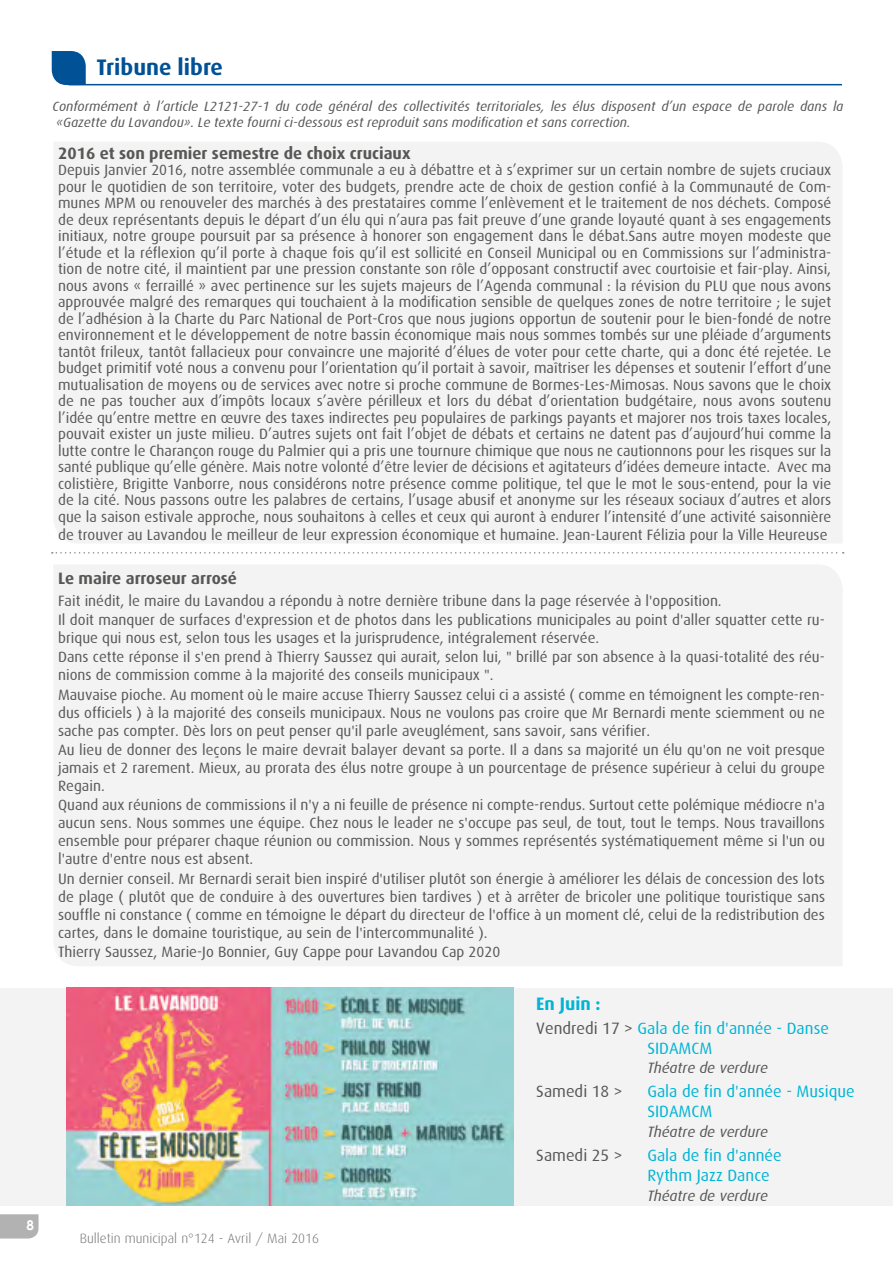
<style>
.page{position:relative;width:893px;height:1263px;background:#fff}
.page>*{position:absolute;margin:0;border:0;box-sizing:border-box;transform-origin:0 0}
.t1{font:700 22.5px "Dax";color:#005196}
.t2{font:700 18px "Dax";color:#00b4d5}
.t3{font:16.5px/19.8px "Dax";color:#00b4d5}
.t4{font:700 16.5px "Dax";color:#575756}
.t5{font:16.5px "Dax";color:#575756}
.t6{font:15px/16.5px "Dax";color:#575756}
.t7{font:italic 15px "Dax";color:#575756}
.t8{font:italic 13.5px/16.2px "Dax";color:#575756}
.t9{font:300 13.5px "Dax";color:#706f6f}
.t10{font:700 13.5px "Century Gothic";color:#fff}
.s1{color:#575756}
</style>
<div class="page">
<svg style="left:0;top:1214px;width:39px;height:24px"></svg>
<hr style="left:69px;top:84px;width:773px;height:1px;background:#005196">
<svg style="left:52px;top:51px;width:34px;height:34px"></svg>
<svg style="left:52px;top:552px;width:792px;height:2px"></svg>
<div style="left:54px;top:142px;width:788px;height:401px;background:#f3f3f3"></div>
<div style="left:0;top:988px;width:893px;height:217px;background:#f3f3f3"></div>
<div style="left:54px;top:565px;width:788px;height:401px;background:#f3f3f3"></div>
<img style="left:66px;top:987px;width:447px;height:218px">
<p class="t10" style="left:26px;top:1217px;width:9px">8</p>
<h1 class="t1" style="left:96px;top:54px;width:128px">Tribune libre</h1>
<p class="t8" style="left:53px;top:98px;width:792px">Conformément à l’article L2121-27-1 du code général des collectivités territoriales, les élus disposent d’un espace de parole dans la «Gazette du Lavandou». Le texte fourni ci-dessous est reproduit sans modification et sans correction.</p>
<p class="t4" style="left:58px;top:144px;width:354px">2016 et son premier semestre de choix cruciaux</p>
<p class="t6" style="left:58px;top:162px;width:775px;text-align:justify">Depuis Janvier 2016, notre assemblée communale a eu à débattre et à s’exprimer sur un certain nombre de sujets cruciaux pour le quotidien de son territoire, voter des budgets, prendre acte de choix de gestion confié à la Communauté de Com&shy;munes MPM ou renouveler des marchés à des prestataires comme l’enlèvement et le traitement de nos déchets. Composé de deux représentants depuis le départ d’un élu qui n’aura pas fait preuve d’une grande loyauté quant à ses engagements initiaux, notre groupe poursuit par sa présence à honorer son engagement dans le débat.Sans autre moyen modeste que l’étude et la réflexion qu’il porte à chaque fois qu’il est sollicité en Conseil Municipal ou en Commissions sur l’administra&shy;tion de notre cité, il maintient par une pression constante son rôle d’opposant constructif avec courtoisie et fair-play. Ainsi, nous avons « ferraillé » avec pertinence sur les sujets majeurs de l’Agenda communal : la révision du PLU que nous avons approuvée malgré des remarques qui touchaient à la modification sensible de quelques zones de notre territoire ; le sujet de l’adhésion à la Charte du Parc National de Port-Cros que nous jugions opportun de soutenir pour le bien-fondé de notre environnement et le développement de notre bassin économique mais nous sommes tombés sur une pléiade d’arguments tantôt frileux, tantôt fallacieux pour convaincre une majorité d’élues de voter pour cette charte, qui a donc été rejetée. Le budget primitif voté nous a convenu pour l’orientation qu’il portait à savoir, maîtriser les dépenses et soutenir l’effort d’une mutualisation de moyens ou de services avec notre si proche commune de Bormes-Les-Mimosas. Nous savons que le choix de ne pas toucher aux d’impôts locaux s’avère périlleux et lors du débat d’orientation budgétaire, nous avons soutenu l’idée qu’entre mettre en œuvre des taxes indirectes peu populaires de parkings payants et majorer nos trois taxes locales, pouvait exister un juste milieu. D’autres sujets ont fait l’objet de débats et certains ne datent pas d’aujourd’hui comme la lutte contre le Charançon rouge du Palmier qui a pris une tournure chimique que nous ne cautionnons pour les risques sur la santé publique qu’elle génère. Mais notre volonté d’être levier de décisions et agitateurs d’idées demeure intacte. Avec ma colistière, Brigitte Vanborre, nous considérons notre présence comme politique, tel que le mot le sous-entend, pour la vie de la cité. Nous passons outre les palabres de certains, l’usage abusif et anonyme sur les réseaux sociaux d’autres et alors que la saison estivale approche, nous souhaitons à celles et ceux qui auront à endurer l’intensité d’une activité saisonnière</p>
<p class="t6" style="left:58px;top:527px;width:771px">de trouver au Lavandou le meilleur de leur expression économique et humaine. Jean-Laurent Félizia pour la Ville Heureuse</p>
<p class="t4" style="left:58px;top:568px;width:180px">Le maire arroseur arrosé</p>
<p class="t6" style="left:58px;top:592px;width:768px;line-height:18.5px">Fait inédit, le maire du Lavandou a répondu à notre dernière tribune dans la page réservée à l'opposition.<br>Il doit manquer de surfaces d'expression et de photos dans les publications municipales au point d'aller squatter cette ru&shy;brique qui nous est, selon tous les usages et la jurisprudence, intégralement réservée.<br>Dans cette réponse il s'en prend à Thierry Saussez qui aurait, selon lui, " brillé par son absence à la quasi-totalité des réu&shy;nions de commission comme à la majorité des conseils municipaux ".<br>Mauvaise pioche. Au moment où le maire accuse Thierry Saussez celui ci a assisté ( comme en témoignent les compte-ren&shy;dus officiels ) à la majorité des conseils municipaux. Nous ne voulons pas croire que Mr Bernardi mente sciemment ou ne sache pas compter. Dès lors on peut penser qu'il parle aveuglément, sans savoir, sans vérifier.<br>Au lieu de donner des leçons le maire devrait balayer devant sa porte. Il a dans sa majorité un élu qu'on ne voit presque jamais et 2 rarement. Mieux, au prorata des élus notre groupe à un pourcentage de présence supérieur à celui du groupe Regain.<br>Quand aux réunions de commissions il n'y a ni feuille de présence ni compte-rendus. Surtout cette polémique médiocre n'a aucun sens. Nous sommes une équipe. Chez nous le leader ne s'occupe pas seul, de tout, tout le temps. Nous travaillons ensemble pour préparer chaque réunion ou commission. Nous y sommes représentés systématiquement même si l'un ou l'autre d'entre nous est absent.<br>Un dernier conseil. Mr Bernardi serait bien inspiré d'utiliser plutôt son énergie à améliorer les délais de concession des lots de plage ( plutôt que de conduire à des ouvertures bien tardives ) et à arrêter de bricoler une politique touristique sans souffle ni constance ( comme en témoigne le départ du directeur de l'office à un moment clé, celui de la redistribution des cartes, dans le domaine touristique, au sein de l'intercommunalité ).<br>Thierry Saussez, Marie-Jo Bonnier, Guy Cappe pour Lavandou Cap 2020</p>
<p class="t9" style="left:80px;top:1231px;width:241px">Bulletin municipal n°124 - Avril / Mai 2016</p>
<p class="t2" style="left:536px;top:993px;width:66px">En Juin :</p>
<p class="t3" style="left:536px;top:1018px;width:294px;text-align:center"><span class="s1">Vendredi 17 &gt;</span> Gala de fin d'année - Danse<br>SIDAMCM</p>
<p class="t7" style="left:647px;top:1060px;width:122px">Théatre de verdure</p>
<p class="t5" style="left:536px;top:1082px;width:88px">Samedi 18 &gt;</p>
<p class="t3" style="left:647px;top:1082px;width:209px">Gala de fin d'année - Musique<br>SIDAMCM</p>
<p class="t7" style="left:647px;top:1123px;width:122px">Théatre de verdure</p>
<p class="t5" style="left:536px;top:1146px;width:88px">Samedi 25 &gt;</p>
<p class="t3" style="left:647px;top:1146px;width:136px">Gala de fin d'année<br>Rythm Jazz Dance</p>
<p class="t7" style="left:647px;top:1187px;width:122px">Théatre de verdure</p>
</div>
